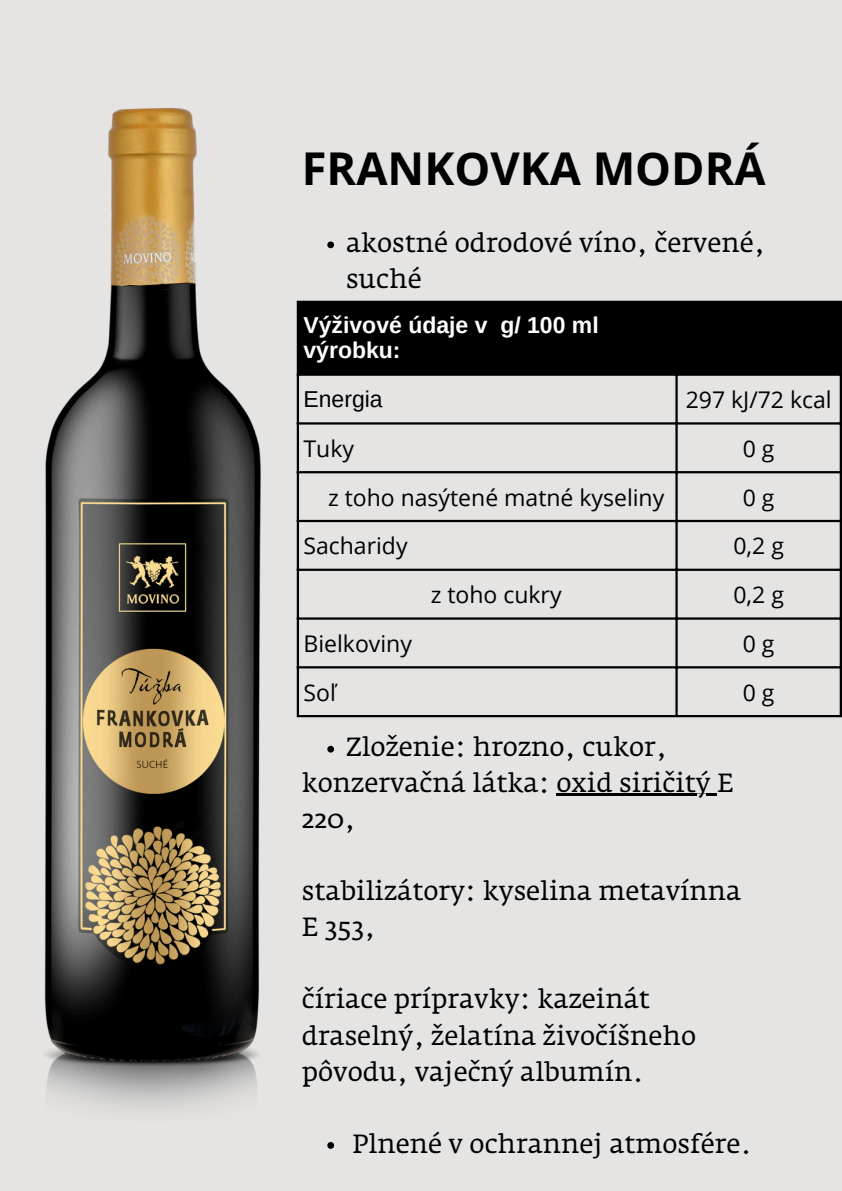
<style>
.page{position:relative;width:842px;height:1191px;background:#fff}
.page>*{position:absolute;margin:0;border:0;box-sizing:border-box;transform-origin:0 0}
.t1{font:700 45.2px "Open Sans";color:#000}
.t2{font:26px/36px "Fedra Serif A Pro";color:#000}
.t3{font:23px "Open Sans";color:#000}
.t4{font:700 23px/24.8px "Arimo";color:#fff}
.t5{font:23px "Arimo";color:#000}
</style>
<div class="page">
<div style="left:0;top:0;width:842px;height:1190px;background:#e5e4e3"></div>
<svg style="left:327px;top:241px;width:7px;height:7px"></svg>
<svg style="left:327px;top:745px;width:7px;height:7px"></svg>
<hr style="left:556px;top:793px;width:161px;height:3px;background:#000">
<svg style="left:327px;top:1142px;width:7px;height:6px"></svg>
<img style="left:44px;top:109px;width:217px;height:1001px">
<div style="left:299px;top:303px;width:541px;height:70px;background:#000"></div>
<hr style="left:297px;top:303px;width:2px;height:412px;background:#000">
<hr style="left:675px;top:303px;width:3px;height:412px;background:#000">
<hr style="left:840px;top:303px;width:2px;height:412px;background:#000">
<hr style="left:297px;top:301px;width:545px;height:2px;background:#000">
<hr style="left:297px;top:373px;width:545px;height:3px;background:#000">
<hr style="left:297px;top:422px;width:545px;height:2px;background:#000">
<hr style="left:297px;top:471px;width:545px;height:2px;background:#000">
<hr style="left:297px;top:520px;width:545px;height:2px;background:#000">
<hr style="left:297px;top:568px;width:545px;height:3px;background:#000">
<hr style="left:297px;top:617px;width:545px;height:2px;background:#000">
<hr style="left:297px;top:666px;width:545px;height:2px;background:#000">
<hr style="left:297px;top:715px;width:545px;height:2px;background:#000">
<p class="t1" style="left:302px;top:137px;width:465px">FRANKOVKA MODRÁ</p>
<p class="t2" style="left:346px;top:227px;width:421px">akostné odrodové víno, červené, suché</p>
<p class="t4" style="left:303px;top:312px;width:297px">Výživové údaje v g/ 100 ml výrobku:</p>
<p class="t5" style="left:303px;top:385px;width:81px">Energia</p>
<p class="t3" style="left:686px;top:383px;width:147px">297 kJ/72 kcal</p>
<p class="t3" style="left:303px;top:432px;width:52px">Tuky</p>
<p class="t3" style="left:743px;top:432px;width:33px">0 g</p>
<p class="t3" style="left:328px;top:481px;width:338px">z toho nasýtené matné kyseliny</p>
<p class="t3" style="left:743px;top:481px;width:33px">0 g</p>
<p class="t3" style="left:303px;top:529px;width:106px">Sacharidy</p>
<p class="t3" style="left:733px;top:529px;width:52px">0,2 g</p>
<p class="t3" style="left:431px;top:578px;width:132px">z toho cukry</p>
<p class="t3" style="left:733px;top:578px;width:52px">0,2 g</p>
<p class="t3" style="left:303px;top:627px;width:110px">Bielkoviny</p>
<p class="t3" style="left:743px;top:627px;width:33px">0 g</p>
<p class="t3" style="left:303px;top:676px;width:34px">Soľ</p>
<p class="t3" style="left:743px;top:676px;width:33px">0 g</p>
<h1 class="t2" style="left:346px;top:731px;width:323px">Zloženie: hrozno, cukor,</h1>
<p class="t2" style="left:302px;top:767px;width:433px">konzervačná látka: oxid siričitý E</p>
<p class="t2" style="left:302px;top:803px;width:55px">220,</p>
<p class="t2" style="left:302px;top:875px;width:441px">stabilizátory: kyselina metavínna</p>
<p class="t2" style="left:302px;top:911px;width:75px">E 353,</p>
<p class="t2" style="left:302px;top:983px;width:349px">číriace prípravky: kazeinát</p>
<p class="t2" style="left:302px;top:1019px;width:396px">draselný, želatína živočíšneho pôvodu, vaječný albumín.</p>
<p class="t2" style="left:352px;top:1127px;width:401px">Plnené v ochrannej atmosfére.</p>
</div>
